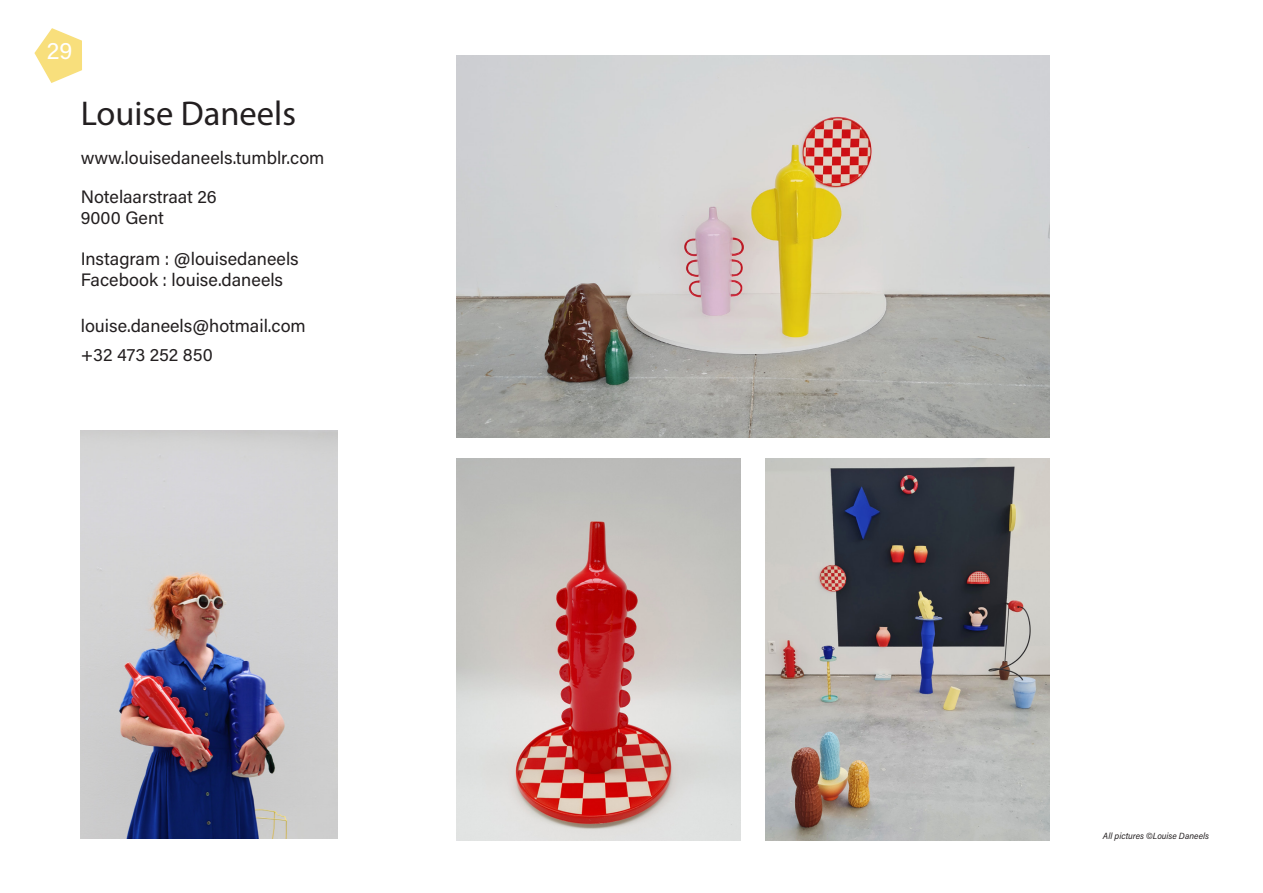
<style>
.page{position:relative;width:1263px;height:893px;background:#fff}
.page>*{position:absolute;margin:0;border:0;box-sizing:border-box;transform-origin:0 0}
.t1{font:34.5px "Myriad Pro";color:#231f20}
.numéro{font:24px "Acumin Pro";color:#fff}
.t2{font:18px "Acumin Pro";color:#231f20}
.légende_en_forme{font:italic 9px "Acumin Pro Semi Cond";color:#231f20}
</style>
<div class="page">
<svg style="left:34px;top:28px;width:48px;height:55px"></svg>
<img style="left:81px;top:430px;width:256px;height:409px">
<img style="left:457px;top:56px;width:592px;height:382px">
<img style="left:766px;top:459px;width:283px;height:382px">
<img style="left:457px;top:459px;width:283px;height:382px">
<p class="numéro" style="left:47px;top:34px;width:27px">29</p>
<p class="t1" style="left:81px;top:92px;width:217px">Louise Daneels</p>
<p class="t2" style="left:81px;top:146px;width:245px">www.louisedaneels.tumblr.com</p>
<p class="t2" style="left:81px;top:184px;width:138px">Notelaarstraat 26</p>
<p class="t2" style="left:81px;top:205px;width:85px">9000 Gent</p>
<p class="t2" style="left:81px;top:246px;width:220px">Instagram : @louisedaneels</p>
<p class="t2" style="left:81px;top:267px;width:204px">Facebook : louise.daneels</p>
<p class="t2" style="left:81px;top:313px;width:227px">louise.daneels@hotmail.com</p>
<p class="t2" style="left:81px;top:342px;width:134px">+32 473 252 850</p>
<p class="légende_en_forme" style="left:1103px;top:829px;width:107px">All pictures ©Louise Daneels</p>
</div>
